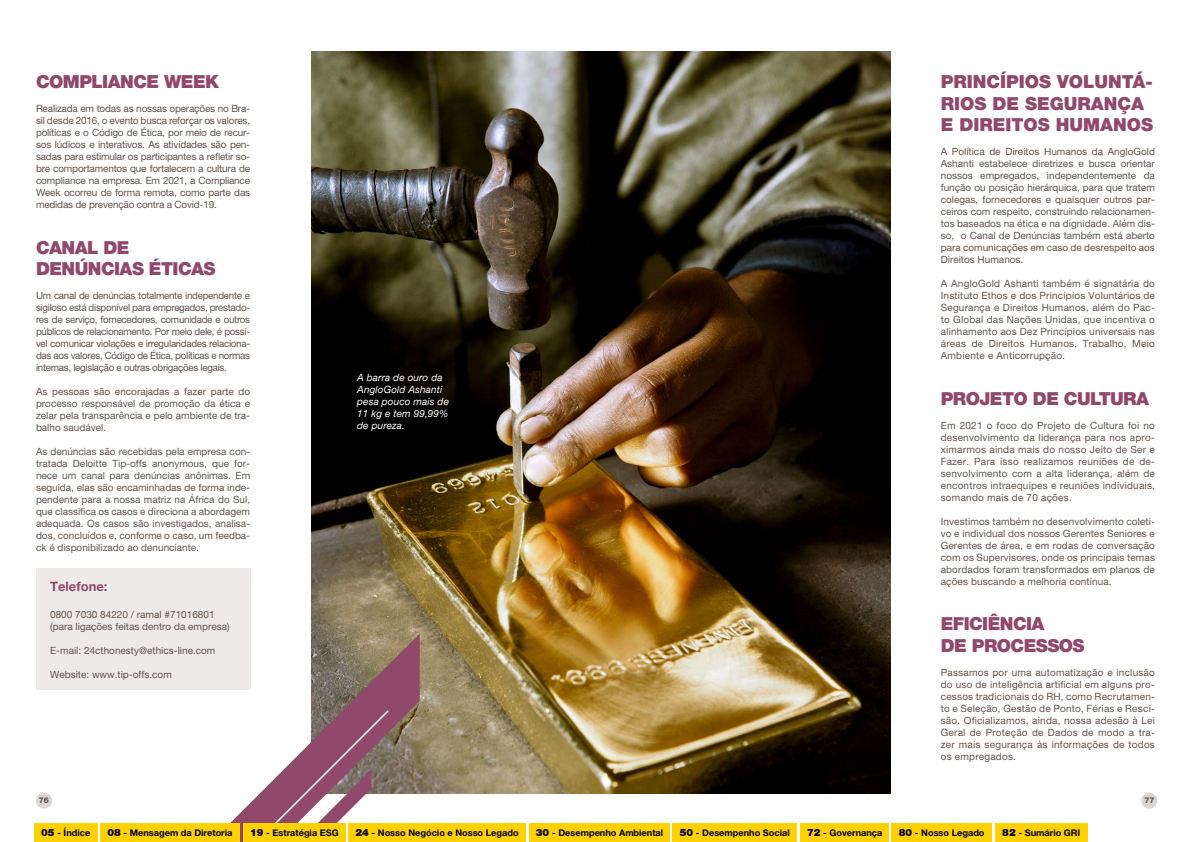
<style>
.page{position:relative;width:1191px;height:842px;background:#fff}
.page>*{position:absolute;margin:0;border:0;box-sizing:border-box;transform-origin:0 0}
.t1{font:900 18px/21.6px "Helvetica Neue LT Pro";letter-spacing:-.03em;color:#90496b}
.t2{font:900 18px/21.6px "Helvetica Neue LT Pro";color:#90496b}
.t3{font:700 13px "Helvetica Neue LT Pro";color:#90496b}
.t4{font:10px/12px "Helvetica Neue LT Pro";color:#63544d;text-align:justify}
.t5{font:italic 10px/12px "Helvetica Neue LT Pro";letter-spacing:.01em;color:#fff}
.t6{font:700 9.2px "Helvetica Neue LT Pro";color:#000}
.t7{font:800 8px "Helvetica Neue LT Pro";color:#63544d}
.s1{font-weight:900;font-size:10px}
</style>
<div class="page">
<div style="left:36px;top:792px;width:16px;height:16px;background:#dbd6d4;border-radius:50%"></div>
<div style="left:1141px;top:793px;width:16px;height:16px;background:#dbd6d4;border-radius:50%"></div>
<div style="left:36px;top:568px;width:214px;height:122px;background:#edeae9"></div>
<img style="left:312px;top:51px;width:578px;height:743px">
<svg style="left:250px;top:634px;width:170px;height:160px"></svg>
<svg style="left:97px;top:709px;width:293px;height:133px"></svg>
<svg style="left:299px;top:769px;width:72px;height:73px"></svg>
<div style="left:34px;top:823px;width:63px;height:19px;background:#ffd100"></div>
<div style="left:100px;top:823px;width:140px;height:19px;background:#ffd100"></div>
<div style="left:529px;top:823px;width:141px;height:19px;background:#ffd100"></div>
<div style="left:672px;top:823px;width:125px;height:19px;background:#ffd100"></div>
<div style="left:800px;top:823px;width:88px;height:19px;background:#ffd100"></div>
<div style="left:891px;top:823px;width:101px;height:19px;background:#ffd100"></div>
<div style="left:995px;top:823px;width:92px;height:19px;background:#ffd100"></div>
<div style="left:243px;top:823px;width:102px;height:19px;background:#ffd100"></div>
<div style="left:348px;top:823px;width:178px;height:19px;background:#ffd100"></div>
<h1 class="t1" style="left:36px;top:71px;width:185px">COMPLIANCE WEEK</h1>
<p class="t4" style="left:36px;top:102px;width:216px">Realizada em todas as nossas operações no Bra&shy;sil desde 2016, o evento busca reforçar os valores, políticas e o Código de Ética, por meio de recur&shy;sos lúdicos e interativos. As atividades são pen&shy;sadas para estimular os participantes a refletir so&shy;bre comportamentos que fortalecem a cultura de compliance na empresa. Em 2021, a Compliance Week ocorreu de forma remota, como parte das medidas de prevenção contra a Covid-19.</p>
<h1 class="t1" style="left:36px;top:236px;width:181px">CANAL DE<br>DENÚNCIAS ÉTICAS</h1>
<p class="t4" style="left:36px;top:289px;width:216px">Um canal de denúncias totalmente independente e sigiloso está disponível para empregados, prestado&shy;res de serviço, fornecedores, comunidade e outros públicos de relacionamento. Por meio dele, é possí&shy;vel comunicar violações e irregularidades relaciona&shy;das aos valores, Código de Ética, políticas e normas internas, legislação e outras obrigações legais.</p>
<p class="t4" style="left:36px;top:385px;width:216px">As pessoas são encorajadas a fazer parte do processo responsável de promoção da ética e zelar pela transparência e pelo ambiente de tra&shy;balho saudável.</p>
<p class="t4" style="left:36px;top:445px;width:216px">As denúncias são recebidas pela empresa con&shy;tratada Deloitte Tip-offs anonymous, que for&shy;nece um canal para denúncias anônimas. Em seguida, elas são encaminhadas de forma inde&shy;pendente para a nossa matriz na África do Sul, que classifica os casos e direciona a abordagem adequada. Os casos são investigados, analisa&shy;dos, concluídos e, conforme o caso, um feedba&shy;ck é disponibilizado ao denunciante.</p>
<h2 class="t3" style="left:50px;top:578px;width:59px">Telefone:</h2>
<p class="t4" style="left:50px;top:609px;width:181px">0800 7030 84220 / ramal #71016801 (para ligações feitas dentro da empresa)</p>
<p class="t4" style="left:50px;top:645px;width:167px">E-mail: 24cthonesty@ethics-line.com</p>
<p class="t4" style="left:50px;top:669px;width:123px">Website: www.tip-offs.com</p>
<p class="t5" style="left:357px;top:372px;width:93px">A barra de ouro da<br>AngloGold Ashanti pesa pouco mais de<br>11 kg e tem 99,99% de pureza.</p>
<h1 class="t2" style="left:940px;top:71px;width:214px">PRINCÍPIOS VOLUNTÁ-<br>RIOS DE SEGURANÇA<br>E DIREITOS HUMANOS</h1>
<p class="t4" style="left:940px;top:145px;width:216px">A Política de Direitos Humanos da AngloGold Ashanti estabelece diretrizes e busca orientar nossos empregados, independentemente da função ou posição hierárquica, para que tratem colegas, fornecedores e quaisquer outros par&shy;ceiros com respeito, construindo relacionamen&shy;tos baseados na ética e na dignidade. Além dis&shy;so, o Canal de Denúncias também está aberto para comunicações em caso de desrespeito aos Direitos Humanos.</p>
<p class="t4" style="left:940px;top:277px;width:216px">A AngloGold Ashanti também é signatária do Instituto Ethos e dos Princípios Voluntários de Segurança e Direitos Humanos, além do Pac&shy;to Global das Nações Unidas, que incentiva o alinhamento aos Dez Princípios universais nas áreas de Direitos Humanos, Trabalho, Meio Ambiente e Anticorrupção.</p>
<h1 class="t1" style="left:940px;top:387px;width:210px">PROJETO DE CULTURA</h1>
<p class="t4" style="left:940px;top:419px;width:216px">Em 2021 o foco do Projeto de Cultura foi no desenvolvimento da liderança para nos apro&shy;ximarmos ainda mais do nosso Jeito de Ser e Fazer. Para isso realizamos reuniões de de&shy;senvolvimento com a alta liderança, além de encontros intraequipes e reuniões individuais, somando mais de 70 ações.</p>
<p class="t4" style="left:940px;top:515px;width:216px">Investimos também no desenvolvimento coleti&shy;vo e individual dos nossos Gerentes Seniores e Gerentes de área, e em rodas de conversação com os Supervisores, onde os principais temas abordados foram transformados em planos de ações buscando a melhoria contínua.</p>
<h1 class="t1" style="left:940px;top:613px;width:145px">EFICIÊNCIA<br>DE PROCESSOS</h1>
<p class="t4" style="left:940px;top:666px;width:216px">Passamos por uma automatização e inclusão do uso de inteligência artificial em alguns pro&shy;cessos tradicionais do RH, como Recrutamen&shy;to e Seleção, Gestão de Ponto, Férias e Resci&shy;são. Oficializamos, ainda, nossa adesão à Lei Geral de Proteção de Dados de modo a tra&shy;zer mais segurança às informações de todos os empregados.</p>
<p class="t7" style="left:39px;top:796px;width:12px">76</p>
<p class="t7" style="left:1144px;top:796px;width:12px">77</p>
<p class="t6" style="left:41px;top:827px;width:51px"><span class="s1">05</span> - Índice</p>
<p class="t6" style="left:107px;top:827px;width:127px"><span class="s1">08</span> - Mensagem da Diretoria</p>
<p class="t6" style="left:250px;top:827px;width:90px"><span class="s1">19</span> - Estratégia ESG</p>
<p class="t6" style="left:355px;top:827px;width:165px"><span class="s1">24</span> - Nosso Negócio e Nosso Legado</p>
<p class="t6" style="left:536px;top:827px;width:129px"><span class="s1">30</span> - Desempenho Ambiental</p>
<p class="t6" style="left:680px;top:827px;width:111px"><span class="s1">50</span> - Desempenho Social</p>
<p class="t6" style="left:807px;top:827px;width:77px"><span class="s1">72</span> - Governança</p>
<p class="t6" style="left:898px;top:827px;width:87px"><span class="s1">80</span> - Nosso Legado</p>
<p class="t6" style="left:1002px;top:827px;width:79px"><span class="s1">82</span> - Sumário GRI</p>
</div>
